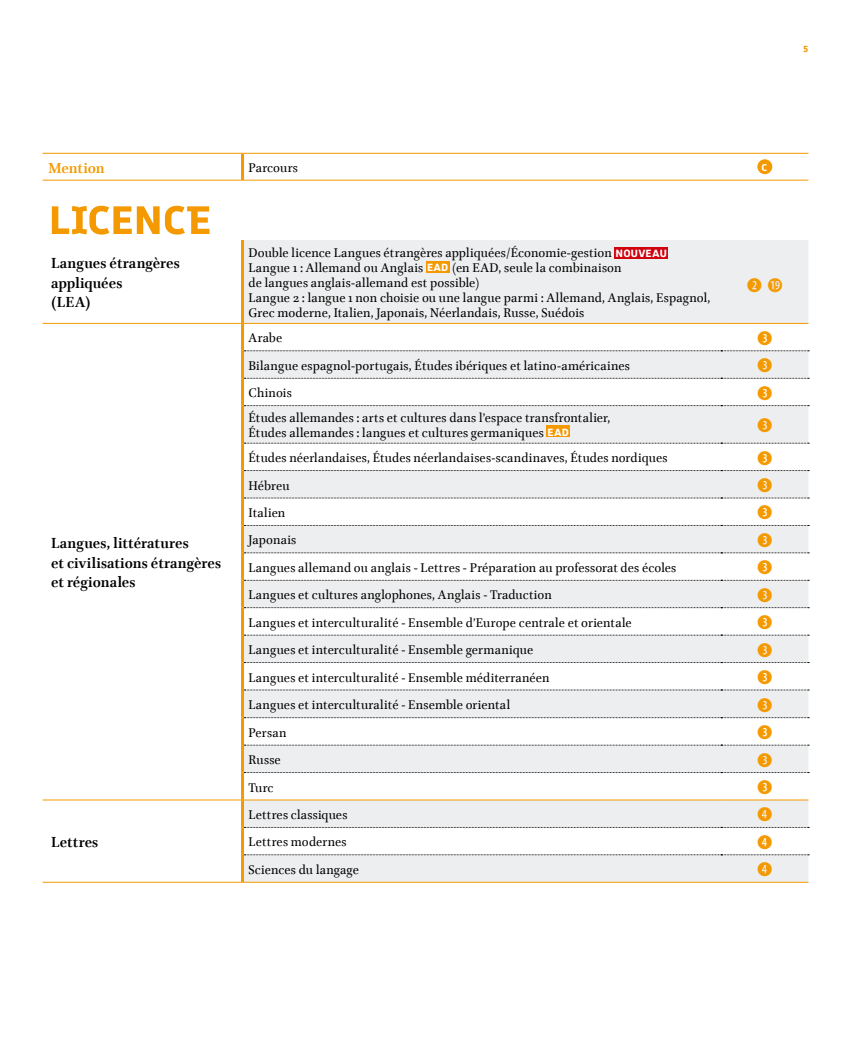
<style>
.page{position:relative;width:851px;height:1063px;background:#fff}
.page>*{position:absolute;margin:0;border:0;box-sizing:border-box;transform-origin:0 0}
.t1{font:54px "Unistra 20 Bold";letter-spacing:.015em;color:#f49900}
.t2{font:19.5px "Combi Numerals Solid";color:#f49900}
.t3{font:700 16.5px/19.5px "Brill";letter-spacing:.005em;color:#000}
.t4{font:700 16.5px "Brill";letter-spacing:-.01em;color:#f49900}
.t5{font:14.25px/15px "Brill";letter-spacing:.015em;color:#000}
.t6{font:13.5px "Unistra 20 Bold";color:#fff}
.t7{font:12px "Unistra 20 Bold";color:#f49900}
.s1{font-family:"Unistra 20 Bold";color:#fff}
</style>
<div class="page">
<svg style="left:244px;top:240px;width:564px;height:642px;fill:#edeeef"></svg>
<svg style="left:244px;top:351px;width:565px;height:1px"></svg>
<svg style="left:244px;top:378px;width:565px;height:1px"></svg>
<svg style="left:244px;top:405px;width:565px;height:1px"></svg>
<svg style="left:244px;top:443px;width:565px;height:1px"></svg>
<svg style="left:244px;top:470px;width:565px;height:1px"></svg>
<svg style="left:244px;top:498px;width:565px;height:1px"></svg>
<svg style="left:244px;top:525px;width:565px;height:1px"></svg>
<svg style="left:244px;top:553px;width:565px;height:1px"></svg>
<svg style="left:244px;top:580px;width:565px;height:1px"></svg>
<svg style="left:244px;top:607px;width:565px;height:1px"></svg>
<svg style="left:244px;top:690px;width:565px;height:1px"></svg>
<svg style="left:244px;top:717px;width:565px;height:1px"></svg>
<svg style="left:244px;top:745px;width:565px;height:1px"></svg>
<svg style="left:244px;top:772px;width:565px;height:1px"></svg>
<svg style="left:244px;top:827px;width:565px;height:1px"></svg>
<svg style="left:244px;top:855px;width:565px;height:1px"></svg>
<hr style="left:241px;top:240px;width:3px;height:83px;background:#f49900">
<hr style="left:43px;top:153px;width:199px;height:1px;background:#f49900">
<hr style="left:43px;top:882px;width:199px;height:1px;background:#f49900">
<hr style="left:241px;top:154px;width:3px;height:26px;background:#f49900">
<hr style="left:242px;top:153px;width:479px;height:1px;background:#f49900">
<hr style="left:242px;top:882px;width:479px;height:1px;background:#f49900">
<hr style="left:721px;top:153px;width:87px;height:1px;background:#f49900">
<hr style="left:721px;top:882px;width:87px;height:1px;background:#f49900">
<hr style="left:43px;top:180px;width:199px;height:1px;background:#f49900">
<hr style="left:242px;top:180px;width:479px;height:1px;background:#f49900">
<hr style="left:721px;top:180px;width:87px;height:1px;background:#f49900">
<hr style="left:241px;top:324px;width:3px;height:27px;background:#f49900">
<hr style="left:241px;top:351px;width:3px;height:27px;background:#f49900">
<hr style="left:241px;top:378px;width:3px;height:28px;background:#f49900">
<hr style="left:241px;top:406px;width:3px;height:37px;background:#f49900">
<hr style="left:241px;top:443px;width:3px;height:28px;background:#f49900">
<hr style="left:241px;top:471px;width:3px;height:27px;background:#f49900">
<hr style="left:241px;top:498px;width:3px;height:27px;background:#f49900">
<hr style="left:241px;top:525px;width:3px;height:28px;background:#f49900">
<hr style="left:241px;top:553px;width:3px;height:27px;background:#f49900">
<hr style="left:241px;top:580px;width:3px;height:28px;background:#f49900">
<hr style="left:241px;top:608px;width:3px;height:27px;background:#f49900">
<hr style="left:241px;top:663px;width:3px;height:27px;background:#f49900">
<hr style="left:241px;top:690px;width:3px;height:28px;background:#f49900">
<hr style="left:241px;top:718px;width:3px;height:27px;background:#f49900">
<hr style="left:241px;top:745px;width:3px;height:28px;background:#f49900">
<hr style="left:241px;top:773px;width:3px;height:27px;background:#f49900">
<hr style="left:43px;top:800px;width:199px;height:1px;background:#f49900">
<hr style="left:241px;top:800px;width:3px;height:27px;background:#f49900">
<hr style="left:242px;top:800px;width:479px;height:1px;background:#f49900">
<hr style="left:721px;top:800px;width:87px;height:1px;background:#f49900">
<hr style="left:241px;top:827px;width:3px;height:28px;background:#f49900">
<hr style="left:241px;top:855px;width:3px;height:27px;background:#f49900">
<hr style="left:241px;top:635px;width:3px;height:28px;background:#f49900">
<svg style="left:244px;top:635px;width:565px;height:1px"></svg>
<svg style="left:244px;top:662px;width:565px;height:1px"></svg>
<hr style="left:43px;top:323px;width:199px;height:1px;background:#f49900">
<hr style="left:242px;top:323px;width:479px;height:1px;background:#f49900">
<hr style="left:721px;top:323px;width:87px;height:1px;background:#f49900">
<div style="left:757px;top:159px;width:15px;height:15px;background:#f49900;border-radius:50%"></div>
<div style="left:614px;top:248px;width:53px;height:11px;background:#d1010e"></div>
<div style="left:426px;top:261px;width:23px;height:11px;background:#f49900"></div>
<div style="left:546px;top:426px;width:23px;height:11px;background:#f49900"></div>
<p class="t7" style="left:803px;top:42px;width:7px">5</p>
<p class="t4" style="left:48px;top:156px;width:58px">Mention</p>
<p class="t5" style="left:248px;top:161px;width:51px">Parcours</p>
<p class="t6" style="left:761px;top:159px;width:7px">C</p>
<h1 class="t1" style="left:49px;top:189px;width:164px">LICENCE</h1>
<p class="t3" style="left:51px;top:254px;width:130px">Langues étrangères appliquées<br>(LEA)</p>
<p class="t5" style="left:248px;top:246px;width:463px">Double licence Langues étrangères appliquées/Économie-gestion <span class="s1">NOUVEAU </span>Langue 1 : Allemand ou Anglais <span class="s1">EAD</span> (en EAD, seule la combinaison<br>de langues anglais-allemand est possible)<br>Langue 2 : langue 1 non choisie ou une langue parmi : Allemand, Anglais, Espagnol, Grec moderne, Italien, Japonais, Néerlandais, Russe, Suédois</p>
<h2 class="t2" style="left:746px;top:274px;width:38px">C 1(</h2>
<p class="t3" style="left:51px;top:534px;width:171px">Langues, littératures<br>et civilisations étrangères et régionales</p>
<p class="t3" style="left:51px;top:833px;width:49px">Lettres</p>
<p class="t5" style="left:248px;top:331px;width:35px">Arabe</p>
<h2 class="t2" style="left:757px;top:327px;width:17px">D</h2>
<p class="t5" style="left:248px;top:359px;width:383px">Bilangue espagnol-portugais, Études ibériques et latino-américaines</p>
<h2 class="t2" style="left:757px;top:354px;width:17px">D</h2>
<p class="t5" style="left:248px;top:386px;width:45px">Chinois</p>
<h2 class="t2" style="left:757px;top:382px;width:17px">D</h2>
<p class="t5" style="left:248px;top:411px;width:363px">Études allemandes : arts et cultures dans l’espace transfrontalier,<br>Études allemandes : langues et cultures germaniques <span class="s1">EAD</span></p>
<h2 class="t2" style="left:757px;top:414px;width:17px">D</h2>
<p class="t5" style="left:248px;top:451px;width:420px">Études néerlandaises, Études néerlandaises-scandinaves, Études nordiques</p>
<h2 class="t2" style="left:757px;top:446px;width:17px">D</h2>
<p class="t5" style="left:248px;top:478px;width:43px">Hébreu</p>
<h2 class="t2" style="left:757px;top:474px;width:17px">D</h2>
<p class="t5" style="left:248px;top:506px;width:38px">Italien</p>
<h2 class="t2" style="left:757px;top:501px;width:17px">D</h2>
<p class="t5" style="left:248px;top:533px;width:49px">Japonais</p>
<h2 class="t2" style="left:757px;top:529px;width:17px">D</h2>
<p class="t5" style="left:248px;top:561px;width:429px">Langues allemand ou anglais - Lettres - Préparation au professorat des écoles</p>
<h2 class="t2" style="left:757px;top:556px;width:17px">D</h2>
<p class="t5" style="left:248px;top:588px;width:305px">Langues et cultures anglophones, Anglais - Traduction</p>
<h2 class="t2" style="left:757px;top:584px;width:17px">D</h2>
<p class="t5" style="left:248px;top:616px;width:385px">Langues et interculturalité - Ensemble d’Europe centrale et orientale</p>
<h2 class="t2" style="left:757px;top:611px;width:17px">D</h2>
<p class="t5" style="left:248px;top:643px;width:286px">Langues et interculturalité - Ensemble germanique</p>
<h2 class="t2" style="left:757px;top:638px;width:17px">D</h2>
<p class="t5" style="left:248px;top:670px;width:302px">Langues et interculturalité - Ensemble méditerranéen</p>
<h2 class="t2" style="left:757px;top:666px;width:17px">D</h2>
<p class="t5" style="left:248px;top:698px;width:263px">Langues et interculturalité - Ensemble oriental</p>
<h2 class="t2" style="left:757px;top:693px;width:17px">D</h2>
<p class="t5" style="left:248px;top:726px;width:39px">Persan</p>
<h2 class="t2" style="left:757px;top:721px;width:17px">D</h2>
<p class="t5" style="left:248px;top:753px;width:34px">Russe</p>
<h2 class="t2" style="left:757px;top:748px;width:17px">D</h2>
<p class="t5" style="left:248px;top:780px;width:27px">Turc</p>
<h2 class="t2" style="left:757px;top:776px;width:17px">D</h2>
<p class="t5" style="left:248px;top:808px;width:100px">Lettres classiques</p>
<h2 class="t2" style="left:757px;top:803px;width:17px">E</h2>
<p class="t5" style="left:248px;top:835px;width:99px">Lettres modernes</p>
<h2 class="t2" style="left:757px;top:831px;width:17px">E</h2>
<p class="t5" style="left:248px;top:863px;width:112px">Sciences du langage</p>
<h2 class="t2" style="left:757px;top:858px;width:17px">E</h2>
</div>
